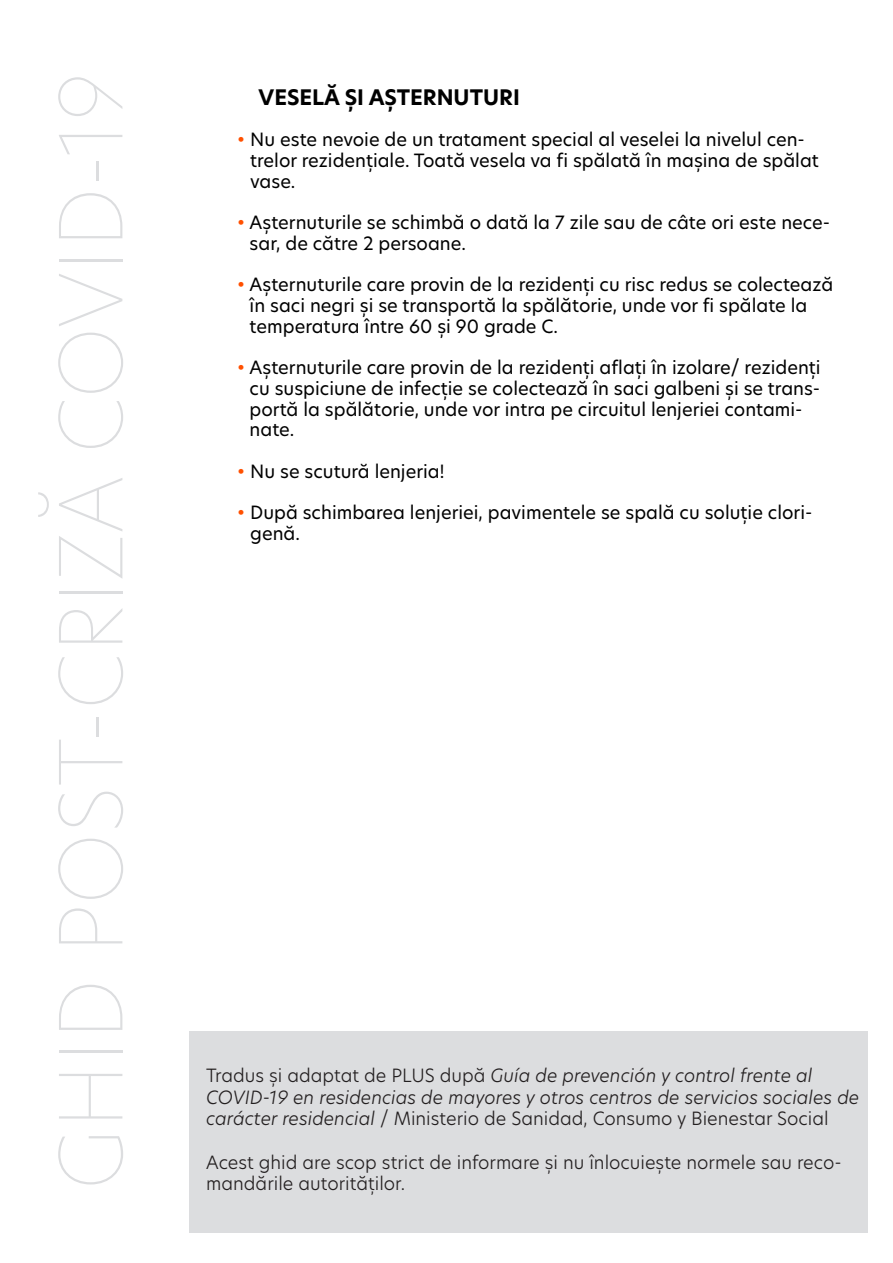
<style>
.page{position:relative;width:893px;height:1263px;background:#fff}
.page>*{position:absolute;margin:0;border:0;box-sizing:border-box;transform-origin:0 0}
.t1{font:100 85.5px "Hero New";color:#dcdddf}
.t2{font:700 21px "Hero New";color:#000}
.t3{font:18px/20.7px "Hero New";color:#000}
.t4{font:italic 300 18px/21.6px "Hero New";color:#231f20}
.t5{font:300 18px/21.6px "Hero New";color:#231f20}
.s1{color:#ff5000}
.s2{font-style:normal}
</style>
<div class="page">
<div style="left:189px;top:1031px;width:678px;height:202px;background:#dcdddf"></div>
<h1 class="t1" style="left:33px;top:1190px;width:1119px;rotate:-90deg">GHID POST-CRIZĂ COVID-19</h1>
<p class="t2" style="left:259px;top:83px;width:263px">VESELĂ ȘI AȘTERNUTURI</p>
<p class="t3" style="left:250px;top:129px;width:570px;text-indent:-13px"><span class="s1">•</span> Nu este nevoie de un tratament special al veselei la nivelul cen&shy;trelor rezidențiale. Toată vesela va fi spălată în mașina de spălat vase.</p>
<p class="t3" style="left:250px;top:212px;width:582px;text-indent:-12px"><span class="s1">•</span> Așternuturile se schimbă o dată la 7 zile sau de câte ori este nece&shy;sar, de către 2 persoane.</p>
<p class="t3" style="left:250px;top:274px;width:585px;text-indent:-12px"><span class="s1">•</span> Așternuturile care provin de la rezidenți cu risc redus se colectează în saci negri și se transportă la spălătorie, unde vor fi spălate la temperatura între 60 și 90 grade C.</p>
<p class="t3" style="left:250px;top:357px;width:572px;text-indent:-12px"><span class="s1">•</span> Așternuturile care provin de la rezidenți aflați în izolare/ rezidenți cu suspiciune de infecție se colectează în saci galbeni și se trans&shy;portă la spălătorie, unde vor intra pe circuitul lenjeriei contami&shy;nate.</p>
<p class="t3" style="left:237px;top:460px;width:209px"><span class="s1">•</span> Nu se scutură lenjeria!</p>
<p class="t3" style="left:250px;top:502px;width:564px;text-indent:-13px"><span class="s1">•</span> După schimbarea lenjeriei, pavimentele se spală cu soluție clori&shy;genă.</p>
<p class="t4" style="left:206px;top:1064px;width:655px"><span class="s2">Tradus și adaptat de PLUS după</span> Guía de prevención y control frente al<br>COVID-19 en residencias de mayores y otros centros de servicios sociales de carácter residencial <span class="s2">/ Ministerio de Sanidad, Consumo y Bienestar Social</span></p>
<p class="t5" style="left:206px;top:1151px;width:637px">Acest ghid are scop strict de informare și nu înlocuiește normele sau reco&shy;mandările autorităților.</p>
</div>
